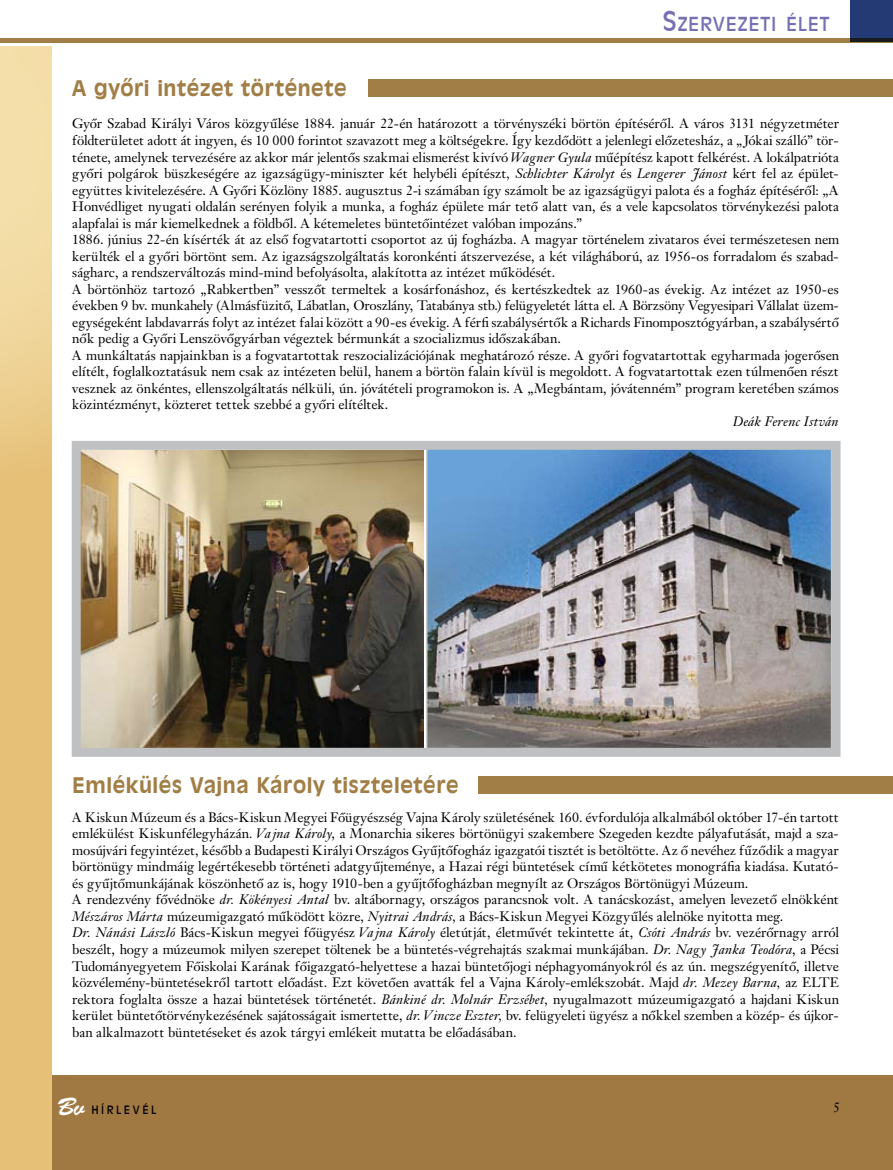
<style>
.page{position:relative;width:893px;height:1170px;background:#fff}
.page>*{position:absolute;margin:0;border:0;box-sizing:border-box;transform-origin:0 0}
.t1{font:25.2px "Brush Script Std";color:#fff}
.t2{font:21px "Incised 901 HU Bold";letter-spacing:.025em;color:#a07e45}
.t3{font:18.9px "Incised 901 HU Normal";color:#7670b3}
.t4{font:13.5px/16.5px "Janson Text PFL";letter-spacing:.015em;color:#000}
.t5{font:italic 13.5px "Janson Text PFL";letter-spacing:.02em;color:#000}
.t6{font:11.25px "Incised 901 HU Normal";letter-spacing:.235em;color:#000;scale:.95 1}
.s1{font-size:27px}
.s2{font-style:italic}
</style>
<div class="page">
<div style="left:0;top:46px;width:52px;height:1123px;background:#e6c077"></div>
<svg style="left:0;top:46px;width:52px;height:403px;background:#f1d89f"></svg>
<div style="left:850px;top:0;width:43px;height:42px;background:#243a75"></div>
<div style="left:368px;top:79px;width:525px;height:18px;background:#a07e45"></div>
<div style="left:478px;top:775px;width:415px;height:18px;background:#a07e45"></div>
<div style="left:52px;top:1075px;width:841px;height:94px;background:#a07842"></div>
<div style="left:0;top:38px;width:893px;height:5px;background:#a07e45"></div>
<img style="left:429px;top:451px;width:400px;height:295px">
<img style="left:82px;top:451px;width:342px;height:295px">
<div style="left:72px;top:441px;width:768px;height:315px;border:9px solid #bec0c2"></div>
<h3 class="t3" style="left:663px;top:12px;width:27px"><span class="s1">S</span>ZERVEZETI</h3>
<h3 class="t3" style="left:786px;top:12px;width:33px">ÉLET</h3>
<h2 class="t2" style="left:72px;top:76px;width:276px">A gyõri intézet története</h2>
<p class="t4" style="left:72px;top:115px;width:768px">Győr Szabad Királyi Város közgyűlése 1884. január 22-én határozott a törvényszéki börtön építéséről. A város 3131 négyzetméter földterületet adott át ingyen, és 10 000 forintot szavazott meg a költségekre. Így kezdődött a jelenlegi előzetesház, a „Jókai szálló” tör&shy;ténete, amelynek tervezésére az akkor már jelentős szakmai elismerést kivívó <span class="s2">Wagner Gyula</span> műépítész kapott felkérést. A lokálpatrióta győri polgárok büszkeségére az igazságügy-miniszter két helybéli építészt<span class="s2">, Schlichter Károlyt</span> és <span class="s2">Lengerer Jánost</span> kért fel az épület&shy;együttes kivitelezésére. A Győri Közlöny 1885. augusztus 2-i számában így számolt be az igazságügyi palota és a fogház építéséről: „A Honvédliget nyugati oldalán serényen folyik a munka, a fogház épülete már tető alatt van, és a vele kapcsolatos törvénykezési palota alapfalai is már kiemelkednek a földből. A kétemeletes büntetőintézet valóban impozáns.”<br>1886. június 22-én kísérték át az első fogvatartotti csoportot az új fogházba. A magyar történelem zivataros évei természetesen nem kerülték el a győri börtönt sem. Az igazságszolgáltatás koronkénti átszervezése, a két világháború, az 1956-os forradalom és szabad&shy;ságharc, a rendszerváltozás mind-mind befolyásolta, alakította az intézet működését.<br>A börtönhöz tartozó „Rabkertben” vesszőt termeltek a kosárfonáshoz, és kertészkedtek az 1960-as évekig. Az intézet az 1950-es években 9 bv. munkahely (Almásfüzitő, Lábatlan, Oroszlány, Tatabánya stb.) felügyeletét látta el. A Börzsöny Vegyesipari Vállalat üzem&shy;egységeként labdavarrás folyt az intézet falai között a 90-es évekig. A férfi szabálysértők a Richards Finomposztógyárban, a szabálysértő nők pedig a Győri Lenszövőgyárban végeztek bérmunkát a szocializmus időszakában.<br>A munkáltatás napjainkban is a fogvatartottak reszocializációjának meghatározó része. A győri fogvatartottak egyharmada jogerősen elítélt, foglalkoztatásuk nem csak az intézeten belül, hanem a börtön falain kívül is megoldott. A fogvatartottak ezen túlmenően részt vesznek az önkéntes, ellenszolgáltatás nélküli, ún. jóvátételi programokon is. A „Megbántam, jóvátenném” program keretében számos közintézményt, közteret tettek szebbé a győri elítéltek.</p>
<p class="t5" style="left:733px;top:412px;width:107px">Deák Ferenc István</p>
<h2 class="t2" style="left:72px;top:772px;width:388px">Emlékülés Vajna Károly tiszteletére</h2>
<p class="t4" style="left:72px;top:808px;width:768px">A Kiskun Múzeum és a Bács-Kiskun Megyei Főügyészség Vajna Károly születésének 160. évfordulója alkalmából október 17-én tartott emlékülést Kiskunfélegyházán<span class="s2">. Vajna Károly</span>, a Monarchia sikeres börtönügyi szakembere Szegeden kezdte pályafutását, majd a sza&shy;mosújvári fegyintézet, később a Budapesti Királyi Országos Gyűjtőfogház igazgatói tisztét is betöltötte. Az ő nevéhez fűződik a magyar börtönügy mindmáig legértékesebb történeti adatgyűjteménye, a Hazai régi büntetések című kétkötetes monográfia kiadása. Kutató&shy;és gyűjtőmunkájának köszönhető az is, hogy 1910-ben a gyűjtőfogházban megnyílt az Országos Börtönügyi Múzeum.<br>A rendezvény fővédnöke <span class="s2">dr. Kökényesi Antal</span> bv. altábornagy, országos parancsnok volt. A tanácskozást, amelyen levezető elnökként <span class="s2">Mészáros Márta</span> múzeumigazgató működött közre, <span class="s2">Nyitrai András,</span> a Bács-Kiskun Megyei Közgyűlés alelnöke nyitotta meg.<br><span class="s2">Dr. Nánási László</span> Bács-Kiskun megyei főügyész <span class="s2">Vajna Károly</span> életútját, életművét tekintette át, <span class="s2">Csóti András</span> bv. vezérőrnagy arról beszélt, hogy a múzeumok milyen szerepet töltenek be a büntetés-végrehajtás szakmai munkájában. <span class="s2">Dr. Nagy Janka Teodóra</span>, a Pécsi Tudományegyetem Főiskolai Karának főigazgató-helyettese a hazai büntetőjogi néphagyományokról és az ún. megszégyenítő, illetve közvélemény-büntetésekről tartott előadást. Ezt követően avatták fel a Vajna Károly-emlékszobát. Majd <span class="s2">dr. Mezey Barna,</span> az ELTE rektora foglalta össze a hazai büntetések történetét. <span class="s2">Bánkiné dr. Molnár Erzsébet,</span> nyugalmazott múzeumigazgató a hajdani Kiskun kerület büntetőtörvénykezésének sajátosságait ismertette, <span class="s2">dr. Vincze Eszter,</span> bv. felügyeleti ügyész a nőkkel szemben a közép- és újkor&shy;ban alkalmazott büntetéseket és azok tárgyi emlékeit mutatta be előadásában.</p>
<h1 class="t1" style="left:57px;top:1092px;width:30px">Bv</h1>
<p class="t6" style="left:91px;top:1103px;width:69px">HÍRL EVÉL</p>
<p class="t4" style="left:833px;top:1098px;width:8px">5</p>
</div>
